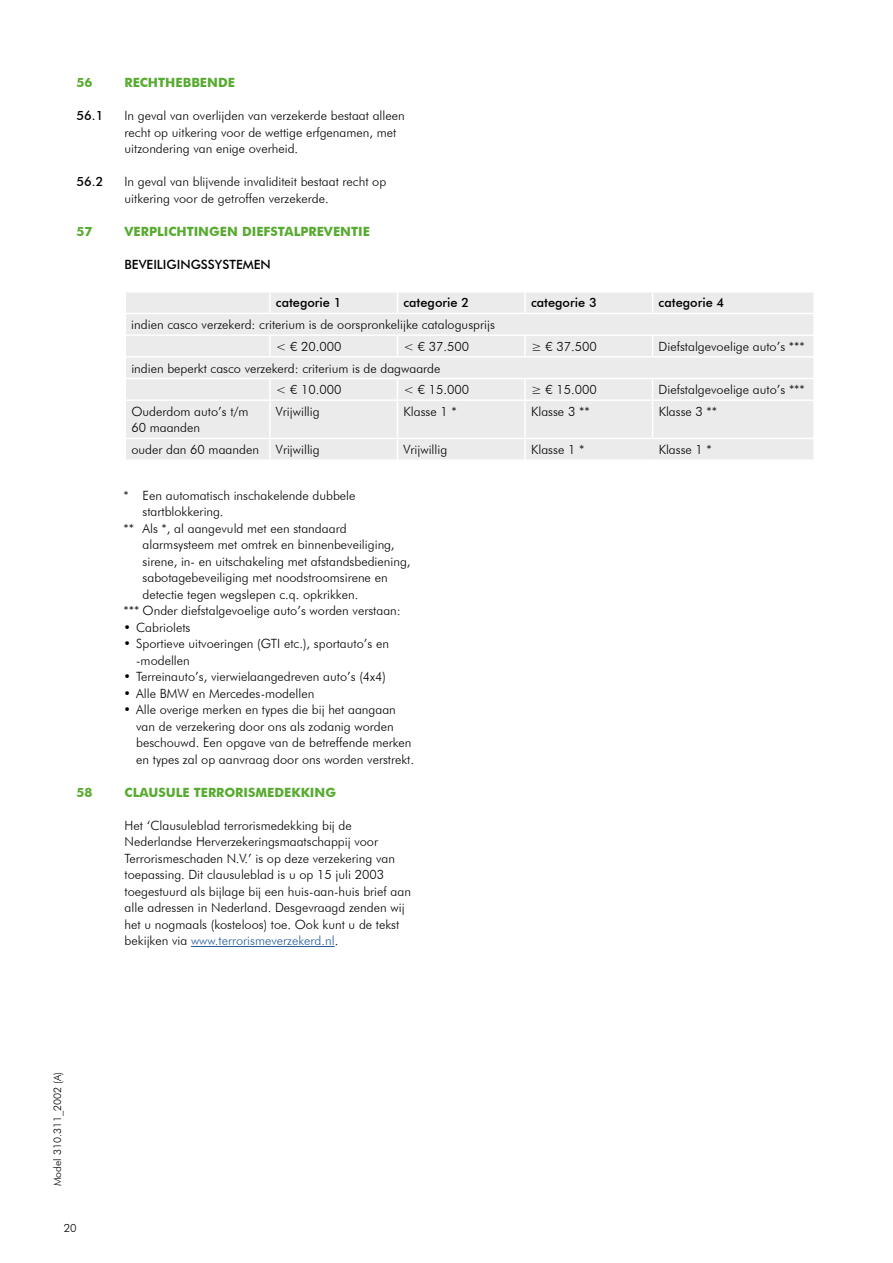
<style>
.page{position:relative;width:893px;height:1263px;background:#fff}
.page>*{position:absolute;margin:0;border:0;box-sizing:border-box;transform-origin:0 0}
.t1{font:300 12.75px/16.5px "Futura BT";color:#000}
.t2{font:700 12.75px "Futura BT";color:#58ab31}
.t3{font:500 12.75px "Futura BT";color:#000}
.t4{font:300 11.25px "Futura BT";color:#000}
.t5{font:300 10.5px "Futura BT";color:#000}
.s1{color:#275b9b}
</style>
<div class="page">
<hr style="left:191px;top:946px;width:144px;height:1px;background:#275b9b">
<div style="left:126px;top:293px;width:687px;height:166px;background:#ebebeb"></div>
<hr style="left:269px;top:293px;width:2px;height:20px;background:#fff">
<svg style="left:397px;top:293px;width:1px;height:20px"></svg>
<hr style="left:524px;top:293px;width:2px;height:20px;background:#fff">
<svg style="left:652px;top:293px;width:1px;height:20px"></svg>
<hr style="left:125px;top:313px;width:145px;height:1px;background:#fff">
<hr style="left:270px;top:313px;width:127px;height:1px;background:#fff">
<hr style="left:397px;top:313px;width:128px;height:1px;background:#fff">
<hr style="left:525px;top:313px;width:128px;height:1px;background:#fff">
<hr style="left:653px;top:313px;width:162px;height:1px;background:#fff">
<hr style="left:125px;top:334px;width:145px;height:2px;background:#fff">
<hr style="left:270px;top:334px;width:127px;height:2px;background:#fff">
<hr style="left:269px;top:336px;width:2px;height:20px;background:#fff">
<hr style="left:397px;top:334px;width:128px;height:2px;background:#fff">
<svg style="left:397px;top:336px;width:1px;height:20px"></svg>
<hr style="left:525px;top:334px;width:128px;height:2px;background:#fff">
<hr style="left:524px;top:336px;width:2px;height:20px;background:#fff">
<hr style="left:653px;top:334px;width:162px;height:2px;background:#fff">
<svg style="left:652px;top:336px;width:1px;height:20px"></svg>
<hr style="left:125px;top:356px;width:145px;height:2px;background:#fff">
<hr style="left:270px;top:356px;width:127px;height:2px;background:#fff">
<hr style="left:397px;top:356px;width:128px;height:2px;background:#fff">
<hr style="left:525px;top:356px;width:128px;height:2px;background:#fff">
<hr style="left:653px;top:356px;width:162px;height:2px;background:#fff">
<hr style="left:125px;top:378px;width:145px;height:1px;background:#fff">
<hr style="left:270px;top:378px;width:127px;height:1px;background:#fff">
<hr style="left:269px;top:379px;width:2px;height:20px;background:#fff">
<hr style="left:397px;top:378px;width:128px;height:1px;background:#fff">
<svg style="left:397px;top:379px;width:1px;height:20px"></svg>
<hr style="left:525px;top:378px;width:128px;height:1px;background:#fff">
<hr style="left:524px;top:379px;width:2px;height:20px;background:#fff">
<hr style="left:653px;top:378px;width:162px;height:1px;background:#fff">
<svg style="left:652px;top:379px;width:1px;height:20px"></svg>
<hr style="left:125px;top:399px;width:145px;height:2px;background:#fff">
<hr style="left:270px;top:399px;width:127px;height:2px;background:#fff">
<hr style="left:269px;top:401px;width:2px;height:37px;background:#fff">
<hr style="left:397px;top:399px;width:128px;height:2px;background:#fff">
<hr style="left:397px;top:401px;width:1px;height:37px;background:#fff">
<hr style="left:525px;top:399px;width:128px;height:2px;background:#fff">
<hr style="left:524px;top:401px;width:2px;height:37px;background:#fff">
<hr style="left:653px;top:399px;width:162px;height:2px;background:#fff">
<hr style="left:652px;top:401px;width:1px;height:37px;background:#fff">
<hr style="left:125px;top:438px;width:145px;height:1px;background:#fff">
<hr style="left:270px;top:438px;width:127px;height:1px;background:#fff">
<hr style="left:269px;top:439px;width:2px;height:20px;background:#fff">
<hr style="left:397px;top:438px;width:128px;height:1px;background:#fff">
<svg style="left:397px;top:439px;width:1px;height:20px"></svg>
<hr style="left:653px;top:438px;width:162px;height:1px;background:#fff">
<hr style="left:524px;top:439px;width:2px;height:20px;background:#fff">
<hr style="left:525px;top:438px;width:128px;height:1px;background:#fff">
<p class="t2" style="left:77px;top:75px;width:17px">56</p>
<p class="t2" style="left:125px;top:75px;width:112px">RECHTHEBBENDE</p>
<p class="t3" style="left:77px;top:108px;width:28px">56.1</p>
<p class="t1" style="left:125px;top:107px;width:282px">In geval van overlijden van verzekerde bestaat alleen recht op uitkering voor de wettige erfgenamen, met uitzondering van enige overheid.</p>
<p class="t3" style="left:77px;top:174px;width:28px">56.2</p>
<p class="t1" style="left:125px;top:173px;width:263px">In geval van blijvende invaliditeit bestaat recht op uitkering voor de getroffen verzekerde.</p>
<p class="t2" style="left:77px;top:223px;width:17px">57</p>
<p class="t2" style="left:125px;top:223px;width:247px">VERPLICHTINGEN DIEFSTALPREVENTIE</p>
<p class="t3" style="left:125px;top:256px;width:148px">BEVEILIGINGSSYSTEMEN</p>
<p class="t3" style="left:276px;top:295px;width:67px">categorie 1</p>
<p class="t3" style="left:403px;top:295px;width:67px">categorie 2</p>
<p class="t3" style="left:531px;top:295px;width:67px">categorie 3</p>
<p class="t3" style="left:659px;top:295px;width:67px">categorie 4</p>
<p class="t1" style="left:276px;top:314px;width:220px;line-height:21.8px;text-indent:-145px">indien casco verzekerd: criterium is de oorspronkelijke catalogusprijs &lt; € 20.000</p>
<p class="t1" style="left:403px;top:338px;width:67px">&lt; € 37.500</p>
<p class="t1" style="left:531px;top:338px;width:67px">≥ € 37.500</p>
<p class="t1" style="left:659px;top:338px;width:148px">Diefstalgevoelige auto’s ***</p>
<p class="t1" style="left:276px;top:357px;width:166px;line-height:21.8px;text-indent:-145px">indien beperkt casco verzekerd: criterium is de dagwaarde &lt; € 10.000</p>
<p class="t1" style="left:403px;top:381px;width:67px">&lt; € 15.000</p>
<p class="t1" style="left:531px;top:381px;width:67px">≥ € 15.000</p>
<p class="t1" style="left:659px;top:381px;width:148px">Diefstalgevoelige auto’s ***</p>
<p class="t1" style="left:131px;top:403px;width:119px">Ouderdom auto’s t/m<br>60 maanden</p>
<p class="t1" style="left:276px;top:403px;width:45px">Vrijwillig</p>
<p class="t1" style="left:403px;top:403px;width:55px">Klasse 1 *</p>
<p class="t1" style="left:531px;top:403px;width:60px">Klasse 3 **</p>
<p class="t1" style="left:659px;top:403px;width:60px">Klasse 3 **</p>
<p class="t1" style="left:131px;top:441px;width:129px">ouder dan 60 maanden</p>
<p class="t1" style="left:276px;top:441px;width:45px">Vrijwillig</p>
<p class="t1" style="left:404px;top:441px;width:45px">Vrijwillig</p>
<p class="t1" style="left:531px;top:441px;width:55px">Klasse 1 *</p>
<p class="t1" style="left:659px;top:441px;width:55px">Klasse 1 *</p>
<p class="t1" style="left:123px;top:487px;width:234px">* Een automatisch inschakelende dubbele</p>
<p class="t1" style="left:143px;top:503px;width:83px">startblokkering.</p>
<p class="t1" style="left:123px;top:520px;width:225px">** Als *, al aangevuld met een standaard</p>
<p class="t1" style="left:143px;top:536px;width:254px">alarmsysteem met omtrek en binnenbeveiliging,</p>
<p class="t1" style="left:143px;top:553px;width:269px">sirene, in- en uitschakeling met afstandsbediening,</p>
<p class="t1" style="left:143px;top:569px;width:247px">sabotagebeveiliging met noodstroomsirene en</p>
<p class="t1" style="left:143px;top:586px;width:217px">detectie tegen wegslepen c.q. opkrikken.</p>
<p class="t1" style="left:123px;top:602px;width:279px">*** Onder diefstalgevoelige auto’s worden verstaan:</p>
<p class="t1" style="left:123px;top:619px;width:69px">• Cabriolets</p>
<p class="t1" style="left:136px;top:635px;width:254px;text-indent:-13px">• Sportieve uitvoeringen (GTI etc.), sportauto’s en -modellen</p>
<p class="t1" style="left:123px;top:668px;width:264px">• Terreinauto’s, vierwielaangedreven auto’s (4x4)</p>
<p class="t1" style="left:123px;top:685px;width:192px">• Alle BMW en Mercedes-modellen</p>
<p class="t1" style="left:136px;top:701px;width:279px;text-indent:-13px">• Alle overige merken en types die bij het aangaan van de verzekering door ons als zodanig worden beschouwd. Een opgave van de betreffende merken en types zal op aanvraag door ons worden verstrekt.</p>
<p class="t2" style="left:77px;top:784px;width:17px">58</p>
<p class="t2" style="left:125px;top:784px;width:213px">CLAUSULE TERRORISMEDEKKING</p>
<p class="t1" style="left:125px;top:817px;width:288px">Het ‘Clausuleblad terrorismedekking bij de Nederlandse Herverzekeringsmaatschappij voor Terrorismeschaden N.V.’ is op deze verzekering van toepassing. Dit clausuleblad is u op 15 juli 2003 toegestuurd als bijlage bij een huis-aan-huis brief aan alle adressen in Nederland. Desgevraagd zenden wij het u nogmaals (kosteloos) toe. Ook kunt u de tekst bekijken via <span class="s1">www.terrorismeverzekerd.nl</span>.</p>
<p class="t5" style="left:51px;top:1186px;width:116px;rotate:-90deg">Model 310.311_2002 (A)</p>
<p class="t4" style="left:64px;top:1221px;width:14px">20</p>
</div>
